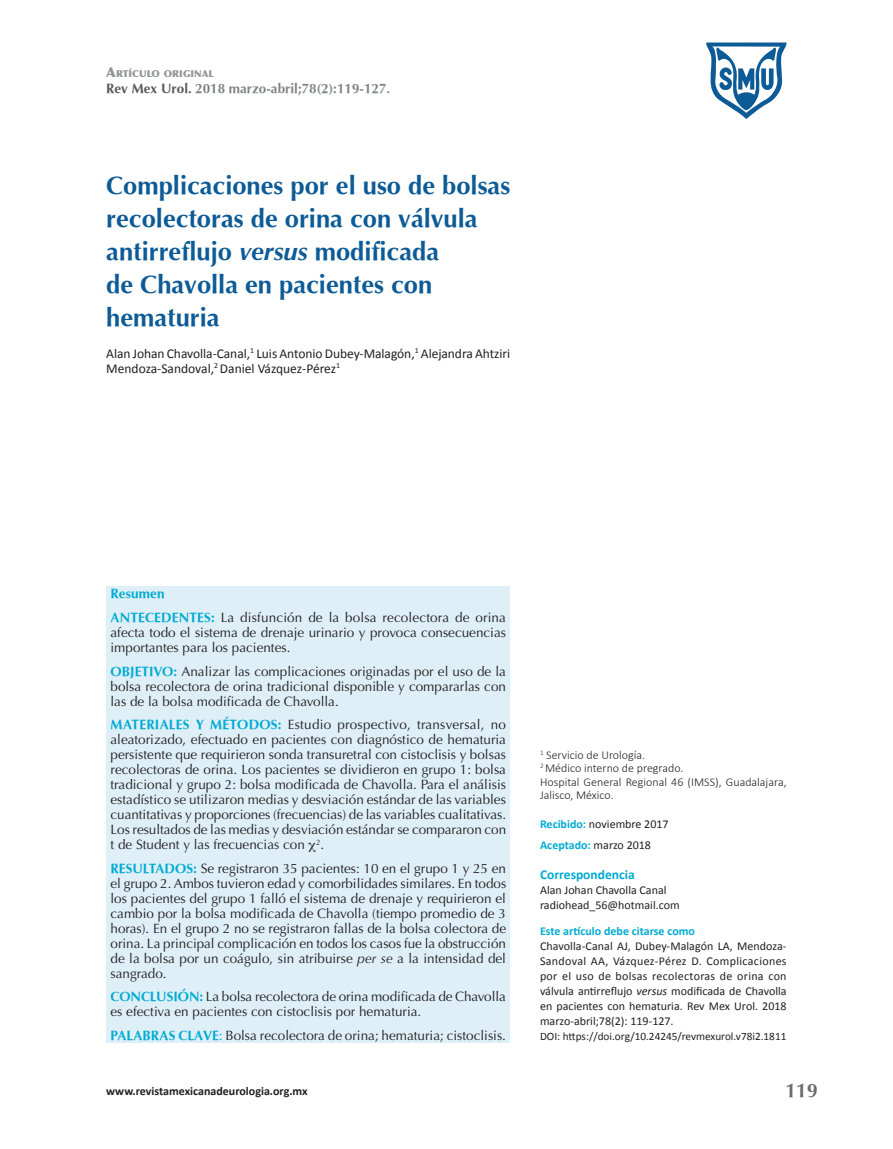
<style>
.page{position:relative;width:893px;height:1149px;background:#fff}
.page>*{position:absolute;margin:0;border:0;box-sizing:border-box;transform-origin:0 0}
.Título_principal{font:700 25.5px/33px "Optima";color:#0d5b96}
.t1{font:700 19.5px "Optima";color:#6c6d70}
.Resumen_ESPAÑOL{font:13.5px/15px "Optima";color:#231f20;text-align:justify}
.Autores{font:13.5px/15px "Calibri";letter-spacing:-.005em;color:#231f20}
.Ginecol_Obstet_Mex{font:700 13.5px "Optima";color:#808285}
.Correspondencia{font:700 13.5px "Calibri";color:#00abd2}
.Resumen_TITULO{font:700 13.5px "Optima";letter-spacing:.01em;color:#00abd2}
.Recibido-Aceptado{font:12px/15px "Calibri";color:#231f20;text-align:justify}
.Adscripciones{font:300 12px/13.5px "Calibri";color:#231f20}
.Correspondencia-2{font:12px "Calibri";color:#231f20}
.Recibido-Aceptado-2{font:700 12px "Calibri";color:#00abd2}
.t2{font:700 12px "Calibri";color:#231f20}
.Recibido-Aceptado-3{font:11.25px "Calibri";color:#231f20}
.Sección{font:900 9.45px "Optima";color:#939598}
.s1{font-size:13.5px}
.s2{color:#57585a}
.s3{font-style:italic}
.s4{font-weight:700;color:#00abd2}
.s5{color:#00abd2}
.s6{font-weight:400;color:#231f20}
</style>
<div class="page">
<svg style="left:706px;top:42px;width:81px;height:77px"></svg>
<div style="left:106px;top:585px;width:404px;height:457px;background:#deeff7"></div>
<p class="Sección" style="left:106px;top:68px;width:109px"><span class="s1">A</span>RTÍCULO ORIGINAL</p>
<p class="Ginecol_Obstet_Mex" style="left:106px;top:81px;width:285px"><span class="s2">Rev Mex Urol.</span> 2018 marzo-abril;78(2):119-127.</p>
<p class="Título_principal" style="left:106px;top:169px;width:405px">Complicaciones por el uso de bolsas recolectoras de orina con válvula antirreflujo <span class="s3">versus</span> modificada<br>de Chavolla en pacientes con hematuria</p>
<p class="Autores" style="left:106px;top:346px;width:405px">Alan Johan Chavolla-Canal,<sup>1</sup> Luis Antonio Dubey-Malagón,<sup>1</sup> Alejandra Ahtziri<br>Mendoza-Sandoval,<sup>2</sup> Daniel Vázquez-Pérez<sup>1</sup></p>
<p class="Resumen_TITULO" style="left:111px;top:585px;width:56px">Resumen</p>
<p class="Resumen_ESPAÑOL" style="left:111px;top:610px;width:397px"><span class="s4">ANTECEDENTES:</span> La disfunción de la bolsa recolectora de orina afecta todo el sistema de drenaje urinario y provoca consecuencias importantes para los pacientes.</p>
<p class="Resumen_ESPAÑOL" style="left:111px;top:663px;width:397px"><span class="s4">OBJETIVO:</span> Analizar las complicaciones originadas por el uso de la bolsa recolectora de orina tradicional disponible y compararlas con las de la bolsa modificada de Chavolla.</p>
<p class="Resumen_ESPAÑOL" style="left:111px;top:717px;width:397px"><span class="s4">MATERIALES Y MÉTODOS:</span> Estudio prospectivo, transversal, no aleatorizado, efectuado en pacientes con diagnóstico de hematuria persistente que requirieron sonda transuretral con cistoclisis y bolsas recolectoras de orina. Los pacientes se dividieron en grupo 1: bolsa tradicional y grupo 2: bolsa modificada de Chavolla. Para el análisis estadístico se utilizaron medias y desviación estándar de las variables cuantitativas y proporciones (frecuencias) de las variables cualitativas.<br>Los resultados de las medias y desviación estándar se compararon con t de Student y las frecuencias con <sup>2</sup>.</p>
<p class="Resumen_ESPAÑOL" style="left:111px;top:860px;width:397px"><span class="s4">RESULTADOS:</span> Se registraron 35 pacientes: 10 en el grupo 1 y 25 en el grupo 2. Ambos tuvieron edad y comorbilidades similares. En todos los pacientes del grupo 1 falló el sistema de drenaje y requirieron el cambio por la bolsa modificada de Chavolla (tiempo promedio de 3 horas). En el grupo 2 no se registraron fallas de la bolsa colectora de orina. La principal complicación en todos los casos fue la obstrucción de la bolsa por un coágulo, sin atribuirse <span class="s3">per se</span> a la intensidad del sangrado.</p>
<p class="Resumen_ESPAÑOL" style="left:111px;top:989px;width:397px"><span class="s4">CONCLUSIÓN:</span> La bolsa recolectora de orina modificada de Chavolla es efectiva en pacientes con cistoclisis por hematuria.</p>
<p class="Resumen_ESPAÑOL" style="left:111px;top:1027px;width:397px"><span class="s4">PALABRAS CLAVE</span><span class="s5">:</span> Bolsa recolectora de orina; hematuria; cistoclisis.</p>
<p class="Adscripciones" style="left:540px;top:747px;width:106px"><sup>1</sup> Servicio de Urología.</p>
<p class="Adscripciones" style="left:540px;top:760px;width:145px"><sup>2</sup> Médico interno de pregrado.</p>
<p class="Adscripciones" style="left:540px;top:774px;width:248px">Hospital General Regional 46 (IMSS), Guadalajara,<br>Jalisco, México.</p>
<p class="Recibido-Aceptado" style="left:540px;top:816px;width:130px"><span class="s4">Recibido:</span> noviembre 2017</p>
<p class="Recibido-Aceptado-2" style="left:540px;top:837px;width:112px">Aceptado: <span class="s6">marzo 2018</span></p>
<p class="Correspondencia" style="left:540px;top:865px;width:96px">Correspondencia</p>
<p class="Correspondencia-2" style="left:540px;top:882px;width:128px">Alan Johan Chavolla Canal</p>
<p class="Correspondencia-2" style="left:540px;top:897px;width:141px">radiohead_56@hotmail.com</p>
<p class="Recibido-Aceptado-2" style="left:540px;top:922px;width:156px">Este artículo debe citarse como</p>
<p class="Recibido-Aceptado" style="left:540px;top:937px;width:248px">Chavolla-Canal AJ, Dubey-Malagón LA, Mendoza-Sandoval AA, Vázquez-Pérez D. Complicaciones por el uso de bolsas recolectoras de orina con válvula antirreflujo <span class="s3">versus</span> modificada de Chavolla en pacientes con hematuria. Rev Mex Urol. 2018 marzo-abril;78(2): 119-127.</p>
<p class="Recibido-Aceptado-3" style="left:540px;top:1028px;width:248px">DOI: https://doi.org/10.24245/revmexurol.v78i2.1811</p>
<p class="t2" style="left:106px;top:1082px;width:203px">www.revistamexicanadeurologia.org.mx</p>
<h2 class="t1" style="left:785px;top:1079px;width:34px">119</h2>
</div>
